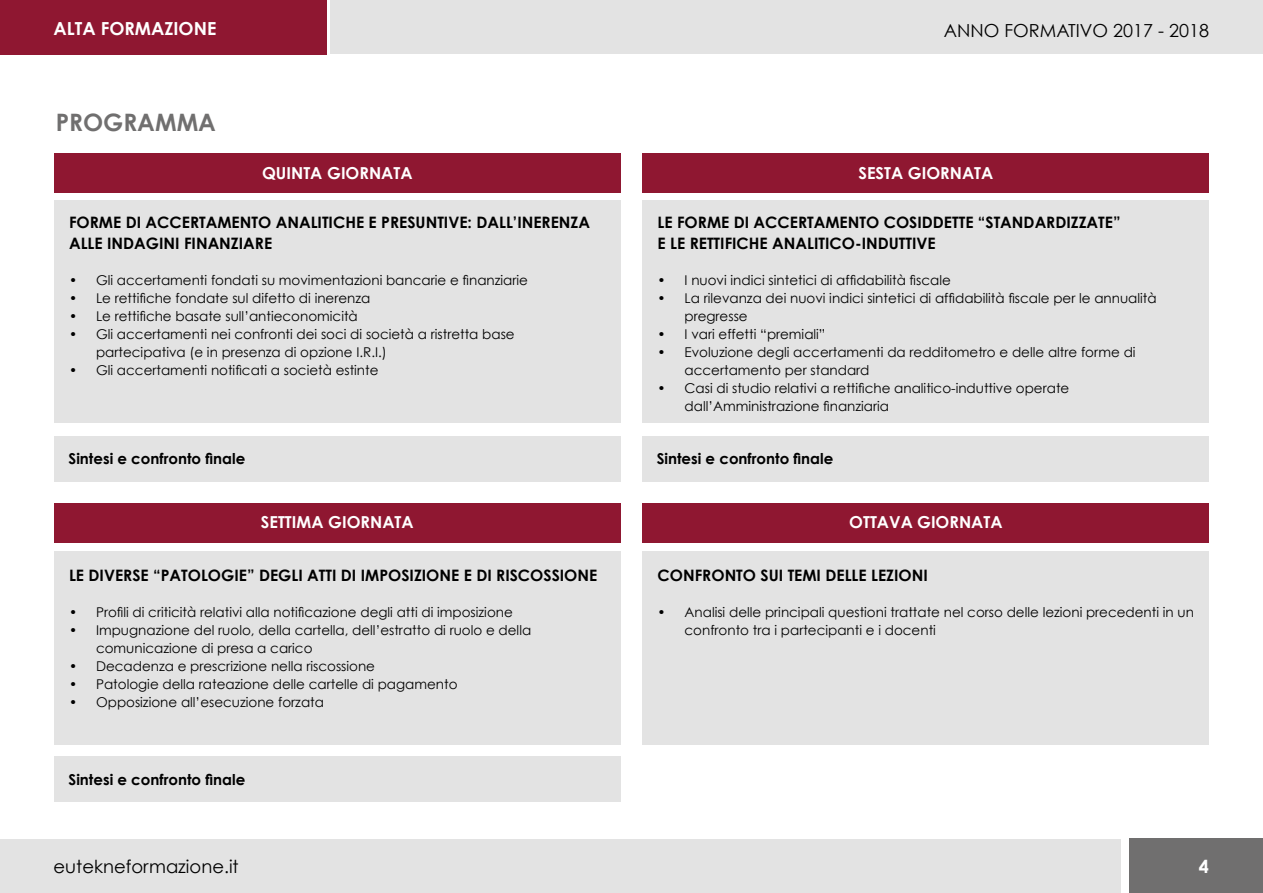
<style>
.page{position:relative;width:1263px;height:893px;background:#fff}
.page>*{position:absolute;margin:0;border:0;box-sizing:border-box;transform-origin:0 0}
.t1{font:700 24px "Century Gothic";color:#706f6f}
.t2{font:18px "Century Gothic";color:#000}
.t3{font:700 18px "Century Gothic";color:#fff}
.t4{font:700 16.5px "Century Gothic";color:#fff}
.t5{font:700 15.75px/20.2px "Century Gothic";color:#000}
.t6{font:700 15px "Century Gothic";color:#000}
.t7{font:13.5px/18px "Century Gothic";color:#000}
</style>
<div class="page">
<div style="left:0;top:0;width:327px;height:54px;background:#8f1731"></div>
<div style="left:331px;top:0;width:932px;height:54px;background:#e3e3e3"></div>
<div style="left:0;top:839px;width:1120px;height:54px;background:#e3e3e3"></div>
<div style="left:1129px;top:839px;width:134px;height:54px;background:#706f6f"></div>
<div style="left:54px;top:153px;width:567px;height:40px;background:#8f1731"></div>
<div style="left:642px;top:153px;width:567px;height:40px;background:#8f1731"></div>
<div style="left:54px;top:201px;width:567px;height:222px;background:#e3e3e3"></div>
<div style="left:642px;top:201px;width:567px;height:222px;background:#e3e3e3"></div>
<div style="left:54px;top:503px;width:567px;height:40px;background:#8f1731"></div>
<div style="left:642px;top:503px;width:567px;height:40px;background:#8f1731"></div>
<div style="left:54px;top:551px;width:567px;height:194px;background:#e3e3e3"></div>
<div style="left:642px;top:551px;width:567px;height:194px;background:#e3e3e3"></div>
<div style="left:54px;top:436px;width:566px;height:45px;background:#e3e3e3"></div>
<div style="left:54px;top:756px;width:566px;height:46px;background:#e3e3e3"></div>
<div style="left:642px;top:436px;width:566px;height:45px;background:#e3e3e3"></div>
<h2 class="t3" style="left:54px;top:17px;width:164px">ALTA FORMAZIONE</h2>
<h2 class="t2" style="left:944px;top:19px;width:266px">ANNO FORMATIVO 2017 - 2018</h2>
<h1 class="t1" style="left:56px;top:107px;width:162px">PROGRAMMA</h1>
<p class="t4" style="left:262px;top:163px;width:152px">QUINTA GIORNATA</p>
<p class="t4" style="left:858px;top:163px;width:136px">SESTA GIORNATA</p>
<p class="t5" style="left:69px;top:212px;width:523px">FORME DI ACCERTAMENTO ANALITICHE E PRESUNTIVE: DALL’INERENZA<br>ALLE INDAGINI FINANZIARE</p>
<p class="t7" style="left:69px;top:271px;width:460px">• Gli accertamenti fondati su movimentazioni bancarie e finanziarie</p>
<p class="t7" style="left:69px;top:289px;width:303px">• Le rettifiche fondate sul difetto di inerenza</p>
<p class="t7" style="left:69px;top:307px;width:290px">• Le rettifiche basate sull’antieconomicità</p>
<p class="t7" style="left:96px;top:325px;width:420px;text-indent:-27px">• Gli accertamenti nei confronti dei soci di società a ristretta base partecipativa (e in presenza di opzione I.R.I.)</p>
<p class="t7" style="left:69px;top:361px;width:311px">• Gli accertamenti notificati a società estinte</p>
<p class="t6" style="left:69px;top:450px;width:178px">Sintesi e confronto finale</p>
<p class="t5" style="left:657px;top:212px;width:465px">LE FORME DI ACCERTAMENTO COSIDDETTE “STANDARDIZZATE”<br>E LE RETTIFICHE ANALITICO-INDUTTIVE</p>
<p class="t7" style="left:657px;top:271px;width:295px">• I nuovi indici sintetici di affidabilità fiscale</p>
<p class="t7" style="left:684px;top:289px;width:474px;text-indent:-27px">• La rilevanza dei nuovi indici sintetici di affidabilità fiscale per le annualità pregresse</p>
<p class="t7" style="left:657px;top:325px;width:169px">• I vari effetti “premiali”</p>
<p class="t7" style="left:684px;top:343px;width:453px;text-indent:-27px">• Evoluzione degli accertamenti da redditometro e delle altre forme di accertamento per standard</p>
<p class="t7" style="left:684px;top:379px;width:386px;text-indent:-27px">• Casi di studio relativi a rettifiche analitico-induttive operate dall’Amministrazione finanziaria</p>
<p class="t6" style="left:657px;top:450px;width:178px">Sintesi e confronto finale</p>
<p class="t4" style="left:261px;top:512px;width:154px">SETTIMA GIORNATA</p>
<p class="t4" style="left:849px;top:512px;width:155px">OTTAVA GIORNATA</p>
<p class="t5" style="left:69px;top:564px;width:530px">LE DIVERSE “PATOLOGIE” DEGLI ATTI DI IMPOSIZIONE E DI RISCOSSIONE</p>
<p class="t7" style="left:69px;top:602px;width:445px">• Profili di criticità relativi alla notificazione degli atti di imposizione</p>
<p class="t7" style="left:96px;top:620px;width:437px;text-indent:-27px">• Impugnazione del ruolo, della cartella, dell’estratto di ruolo e della comunicazione di presa a carico</p>
<p class="t7" style="left:69px;top:656px;width:307px">• Decadenza e prescrizione nella riscossione</p>
<p class="t7" style="left:69px;top:674px;width:390px">• Patologie della rateazione delle cartelle di pagamento</p>
<p class="t7" style="left:69px;top:692px;width:256px">• Opposizione all’esecuzione forzata</p>
<p class="t6" style="left:69px;top:770px;width:178px">Sintesi e confronto finale</p>
<h2 class="t2" style="left:54px;top:855px;width:187px">eutekneformazione.it</h2>
<p class="t5" style="left:657px;top:564px;width:272px">CONFRONTO SUI TEMI DELLE LEZIONI</p>
<p class="t7" style="left:684px;top:602px;width:511px;text-indent:-27px">• Analisi delle principali questioni trattate nel corso delle lezioni precedenti in un confronto tra i partecipanti e i docenti</p>
<h2 class="t3" style="left:1199px;top:855px;width:12px">4</h2>
</div>
